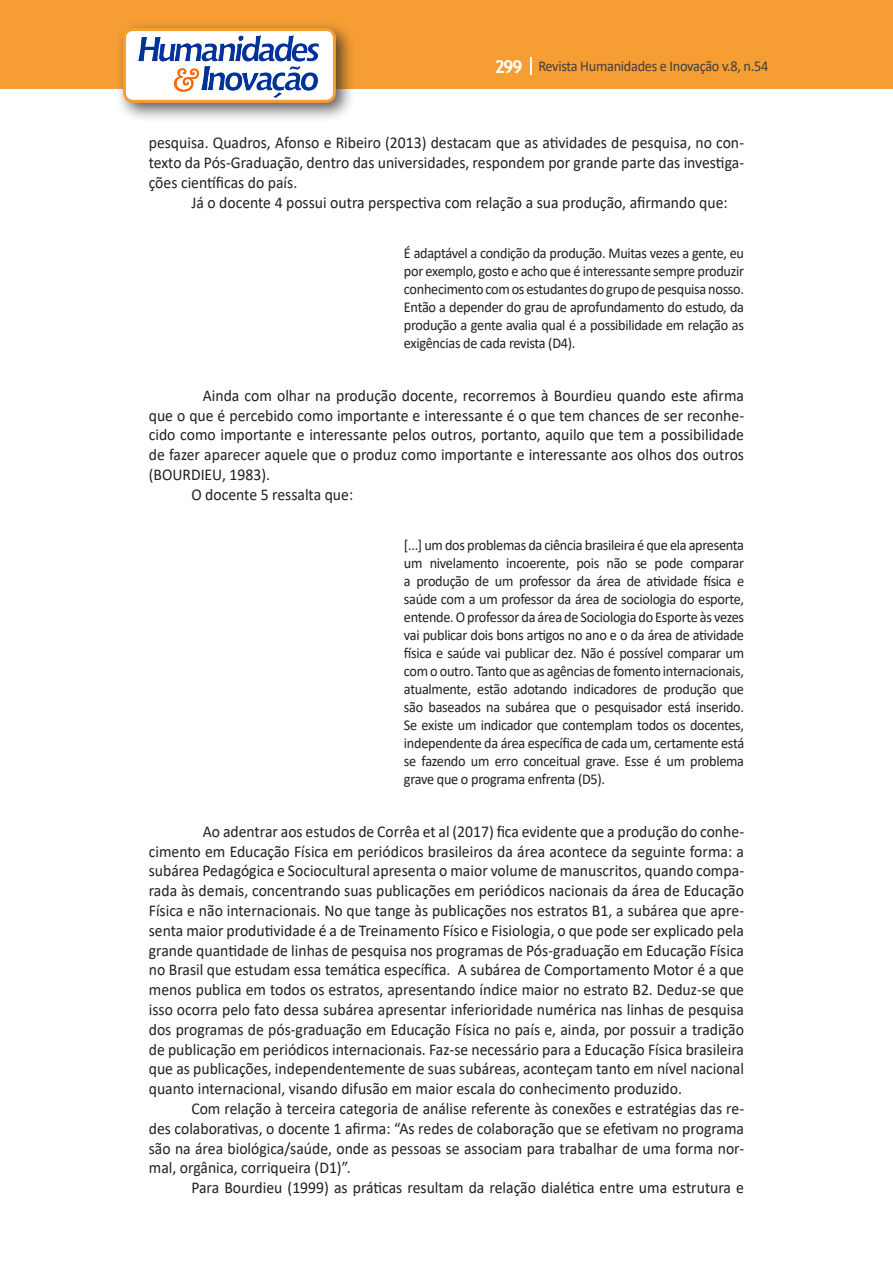
<style>
.page{position:relative;width:893px;height:1263px;background:#fff}
.page>*{position:absolute;margin:0;border:0;box-sizing:border-box;transform-origin:0 0}
.Texto{font:16.5px/19.8px "Calibri";color:#231f20;text-align:justify;scale:.95 1}
.citacao{font:15px/18px "Calibri";letter-spacing:-.02em;color:#231f20;text-align:justify;scale:.95 1}
.t1{font:15px "Calibri";letter-spacing:-.02em;color:#3e3e3f;scale:.95 1}
.s1{font-family:"Trebuchet MS";font-weight:700;font-size:18px;color:#fff}
</style>
<div class="page">
<div style="left:0;top:0;width:893px;height:88px;background:#f69e34"></div>
<svg style="left:530px;top:57px;width:2px;height:18px"></svg>
<div style="left:115px;top:20px;width:241px;height:103px;background:#231f20;opacity:.75"></div>
<div style="left:125px;top:30px;width:209px;height:71px;background:#fff;border-radius:9px"></div>
<img style="left:138px;top:35px;width:181px;height:62px">
<div style="left:123px;top:28px;width:213px;height:75px;border:3px solid #f69e34;border-radius:9px"></div>
<p class="t1" style="left:495px;top:56px;width:290px"><span class="s1">299</span> Revista Humanidades e Inovação v.8, n.54</p>
<p class="Texto" style="left:149px;top:133px;width:628px">pesquisa. Quadros, Afonso e Ribeiro (2013) destacam que as atividades de pesquisa, no con&shy;texto da Pós-Graduação, dentro das universidades, respondem por grande parte das investiga&shy;ções científicas do país.</p>
<p class="Texto" style="left:191px;top:192px;width:566px">Já o docente 4 possui outra perspectiva com relação a sua produção, afirmando que:</p>
<p class="citacao" style="left:404px;top:244px;width:360px">É adaptável a condição da produção. Muitas vezes a gente, eu por exemplo, gosto e acho que é interessante sempre produzir conhecimento com os estudantes do grupo de pesquisa nosso.<br>Então a depender do grau de aprofundamento do estudo, da produção a gente avalia qual é a possibilidade em relação as exigências de cada revista (D4).</p>
<p class="Texto" style="left:149px;top:385px;width:628px;text-indent:54px">Ainda com olhar na produção docente, recorremos à Bourdieu quando este afirma que o que é percebido como importante e interessante é o que tem chances de ser reconhe&shy;cido como importante e interessante pelos outros, portanto, aquilo que tem a possibilidade de fazer aparecer aquele que o produz como importante e interessante aos olhos dos outros (BOURDIEU, 1983).</p>
<p class="Texto" style="left:191px;top:484px;width:172px">O docente 5 ressalta que:</p>
<p class="citacao" style="left:404px;top:536px;width:360px">[...] um dos problemas da ciência brasileira é que ela apresenta um nivelamento incoerente, pois não se pode comparar a produção de um professor da área de atividade física e saúde com a um professor da área de sociologia do esporte, entende. O professor da área de Sociologia do Esporte às vezes vai publicar dois bons artigos no ano e o da área de atividade física e saúde vai publicar dez. Não é possível comparar um com o outro. Tanto que as agências de fomento internacionais, atualmente, estão adotando indicadores de produção que são baseados na subárea que o pesquisador está inserido.<br>Se existe um indicador que contemplam todos os docentes, independente da área específica de cada um, certamente está se fazendo um erro conceitual grave. Esse é um problema grave que o programa enfrenta (D5).</p>
<p class="Texto" style="left:149px;top:821px;width:628px;text-indent:54px">Ao adentrar aos estudos de Corrêa et al (2017) fica evidente que a produção do conhe&shy;cimento em Educação Física em periódicos brasileiros da área acontece da seguinte forma: a subárea Pedagógica e Sociocultural apresenta o maior volume de manuscritos, quando compa&shy;rada às demais, concentrando suas publicações em periódicos nacionais da área de Educação Física e não internacionais. No que tange às publicações nos estratos B1, a subárea que apre&shy;senta maior produtividade é a de Treinamento Físico e Fisiologia, o que pode ser explicado pela grande quantidade de linhas de pesquisa nos programas de Pós-graduação em Educação Física no Brasil que estudam essa temática específica. A subárea de Comportamento Motor é a que menos publica em todos os estratos, apresentando índice maior no estrato B2. Deduz-se que isso ocorra pelo fato dessa subárea apresentar inferioridade numérica nas linhas de pesquisa dos programas de pós-graduação em Educação Física no país e, ainda, por possuir a tradição de publicação em periódicos internacionais. Faz-se necessário para a Educação Física brasileira que as publicações, independentemente de suas subáreas, aconteçam tanto em nível nacional quanto internacional, visando difusão em maior escala do conhecimento produzido.</p>
<p class="Texto" style="left:149px;top:1098px;width:628px;text-indent:43px">Com relação à terceira categoria de análise referente às conexões e estratégias das re&shy;des colaborativas, o docente 1 afirma: “As redes de colaboração que se efetivam no programa são na área biológica/saúde, onde as pessoas se associam para trabalhar de uma forma nor&shy;mal, orgânica, corriqueira (D1)”.</p>
<p class="Texto" style="left:191px;top:1177px;width:583px">Para Bourdieu (1999) as práticas resultam da relação dialética entre uma estrutura e</p>
</div>
